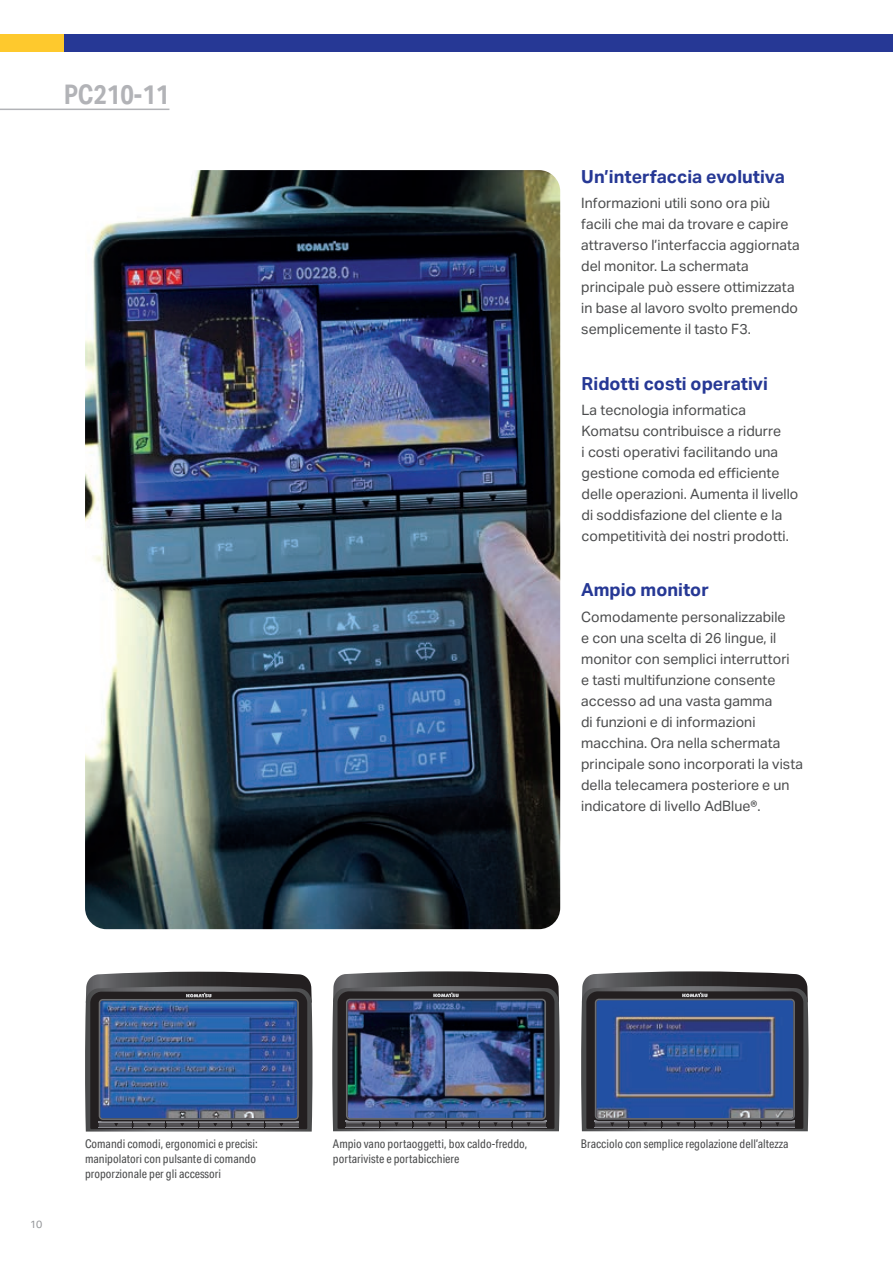
<style>
.page{position:relative;width:893px;height:1263px;background:#fff}
.page>*{position:absolute;margin:0;border:0;box-sizing:border-box;transform-origin:0 0}
.t1{font:700 27px "Aktiv Grotesk Cd";color:#b2b3b7}
.t2{font:700 18px "Aktiv Grotesk";color:#263895}
.t3{font:14.25px/21px "Aktiv Grotesk";color:#4b4c4d}
.t4{font:12px/15px "Aktiv Grotesk Cd";color:#4b4c4d}
.t5{font:10.5px "Aktiv Grotesk";color:#939598}
</style>
<div class="page">
<img style="left:85px;top:170px;width:475px;height:759px">
<svg style="left:85px;top:972px;width:228px;height:159px;background:#3d577f"></svg>
<img style="left:332px;top:971px;width:228px;height:160px">
<svg style="left:581px;top:971px;width:228px;height:160px;background:#3b507c"></svg>
<hr style="left:0;top:109px;width:169px;height:1px;background:#b2b3b7">
<div style="left:0;top:34px;width:143px;height:17px;background:#fec92d"></div>
<div style="left:64px;top:34px;width:829px;height:17px;background:#263895"></div>
<h1 class="t1" style="left:64px;top:79px;width:107px">PC210-11</h1>
<p class="t2" style="left:581px;top:166px;width:205px">Un’interfaccia evolutiva</p>
<p class="t3" style="left:581px;top:193px;width:220px">Informazioni utili sono ora più facili che mai da trovare e capire attraverso l’interfaccia aggiornata del monitor. La schermata principale può essere ottimizzata in base al lavoro svolto premendo semplicemente il tasto F3.</p>
<p class="t2" style="left:582px;top:373px;width:188px">Ridotti costi operativi</p>
<p class="t3" style="left:582px;top:399px;width:218px">La tecnologia informatica Komatsu contribuisce a ridurre<br>i costi operativi facilitando una gestione comoda ed efficiente delle operazioni. Aumenta il livello di soddisfazione del cliente e la competitività dei nostri prodotti.</p>
<p class="t2" style="left:581px;top:579px;width:129px">Ampio monitor</p>
<p class="t3" style="left:581px;top:606px;width:223px">Comodamente personalizzabile<br>e con una scelta di 26 lingue, il monitor con semplici interruttori<br>e tasti multifunzione consente accesso ad una vasta gamma<br>di funzioni e di informazioni macchina. Ora nella schermata principale sono incorporati la vista della telecamera posteriore e un indicatore di livello AdBlue®.</p>
<p class="t5" style="left:30px;top:1218px;width:14px">10</p>
<p class="t4" style="left:85px;top:1137px;width:174px">Comandi comodi, ergonomici e precisi: manipolatori con pulsante di comando proporzionale per gli accessori</p>
<p class="t4" style="left:333px;top:1137px;width:196px">Ampio vano portaoggetti, box caldo-freddo,</p>
<p class="t4" style="left:581px;top:1137px;width:209px">Bracciolo con semplice regolazione dell’altezza</p>
<p class="t4" style="left:333px;top:1152px;width:128px">portariviste e portabicchiere</p>
</div>
